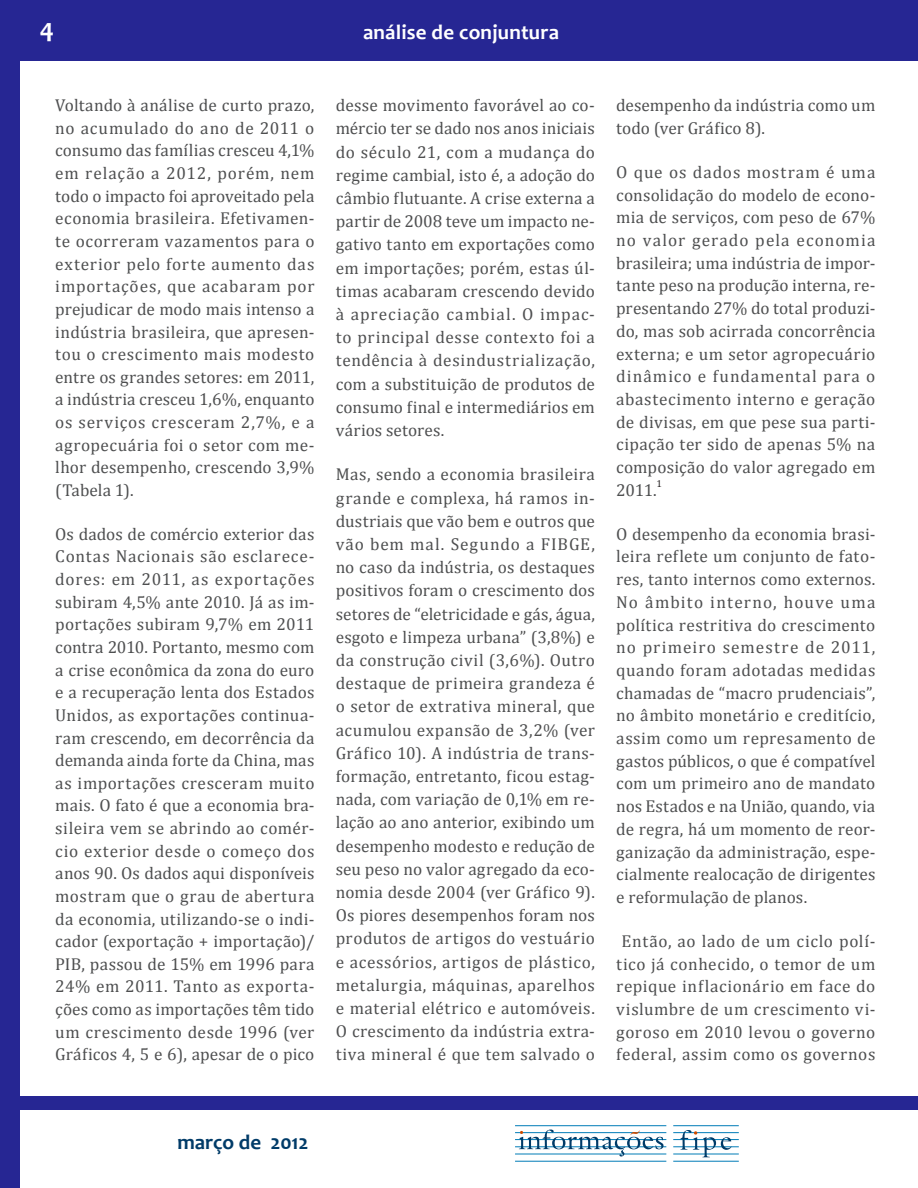
<style>
.page{position:relative;width:918px;height:1188px;background:#fff}
.page>*{position:absolute;margin:0;border:0;box-sizing:border-box;transform-origin:0 0}
.t1{font:700 27px "Candara";color:#fff}
.t2{font:700 21px "Candara";letter-spacing:.01em;color:#fff}
.t3{font:700 21px "Candara";color:#003b68}
.t4{font:17.25px/22.6px "Cambria";letter-spacing:.02em;color:#4e4f50;text-align:justify}
.t5{font:10.05px "Cambria";color:#231f20}
</style>
<div class="page">
<div style="left:0;top:0;width:20px;height:1188px;background:#262693"></div>
<div style="left:0;top:0;width:918px;height:61px;background:#262693"></div>
<div style="left:15px;top:1097px;width:903px;height:13px;background:#262693"></div>
<hr style="left:673px;top:1125px;width:66px;height:1px;background:#007cb7">
<hr style="left:673px;top:1132px;width:66px;height:1px;background:#007cb7">
<hr style="left:673px;top:1139px;width:66px;height:1px;background:#007cb7">
<hr style="left:673px;top:1147px;width:66px;height:1px;background:#007cb7">
<hr style="left:673px;top:1154px;width:66px;height:1px;background:#007cb7">
<hr style="left:673px;top:1161px;width:66px;height:1px;background:#007cb7">
<hr style="left:515px;top:1125px;width:151px;height:1px;background:#007cb7">
<hr style="left:515px;top:1132px;width:151px;height:1px;background:#007cb7">
<hr style="left:515px;top:1139px;width:151px;height:1px;background:#007cb7">
<hr style="left:515px;top:1147px;width:151px;height:1px;background:#007cb7">
<hr style="left:515px;top:1154px;width:151px;height:1px;background:#007cb7">
<hr style="left:515px;top:1161px;width:151px;height:1px;background:#007cb7">
<svg style="left:519px;top:1130px;width:145px;height:27px"></svg>
<svg style="left:680px;top:1130px;width:52px;height:27px"></svg>
<h1 class="t1" style="left:40px;top:12px;width:16px">4</h1>
<p class="t2" style="left:363px;top:19px;width:198px">análise de conjuntura</p>
<p class="t4" style="left:55px;top:94px;width:261px">Voltando à análise de curto prazo, no acumulado do ano de 2011 o consumo das famílias cresceu 4,1% em relação a 2012, porém, nem todo o impacto foi aproveitado pela economia brasileira. Efetivamen&shy;te ocorreram vazamentos para o exterior pelo forte aumento das importações, que acabaram por prejudicar de modo mais intenso a indústria brasileira, que apresen&shy;tou o crescimento mais modesto entre os grandes setores: em 2011, a indústria cresceu 1,6%, enquanto os serviços cresceram 2,7%, e a agropecuária foi o setor com me&shy;lhor desempenho, crescendo 3,9% (Tabela 1).</p>
<p class="t4" style="left:55px;top:523px;width:261px">Os dados de comércio exterior das Contas Nacionais são esclarece&shy;dores: em 2011, as exportações subiram 4,5% ante 2010. Já as im&shy;portações subiram 9,7% em 2011 contra 2010. Portanto, mesmo com a crise econômica da zona do euro e a recuperação lenta dos Estados Unidos, as exportações continua&shy;ram crescendo, em decorrência da demanda ainda forte da China, mas as importações cresceram muito mais. O fato é que a economia bra&shy;sileira vem se abrindo ao comér&shy;cio exterior desde o começo dos anos 90. Os dados aqui disponíveis mostram que o grau de abertura da economia, utilizando-se o indi&shy;cador (exportação + importação)/ PIB, passou de 15% em 1996 para 24% em 2011. Tanto as exporta&shy;ções como as importações têm tido um crescimento desde 1996 (ver Gráficos 4, 5 e 6), apesar de o pico</p>
<p class="t4" style="left:336px;top:94px;width:261px;line-height:23.2px">desse movimento favorável ao co&shy;mércio ter se dado nos anos iniciais do século 21, com a mudança do regime cambial, isto é, a adoção do câmbio flutuante. A crise externa a partir de 2008 teve um impacto ne&shy;gativo tanto em exportações como em importações; porém, estas úl&shy;timas acabaram crescendo devido à apreciação cambial. O impac&shy;to principal desse contexto foi a tendência à desindustrialização, com a substituição de produtos de consumo final e intermediários em vários setores.</p>
<p class="t4" style="left:336px;top:463px;width:261px;line-height:23.2px">Mas, sendo a economia brasileira grande e complexa, há ramos in&shy;dustriais que vão bem e outros que vão bem mal. Segundo a FIBGE, no caso da indústria, os destaques positivos foram o crescimento dos setores de “eletricidade e gás, água, esgoto e limpeza urbana” (3,8%) e da construção civil (3,6%). Outro destaque de primeira grandeza é o setor de extrativa mineral, que acumulou expansão de 3,2% (ver Gráfico 10). A indústria de trans&shy;formação, entretanto, ficou estag&shy;nada, com variação de 0,1% em re&shy;lação ao ano anterior, exibindo um desempenho modesto e redução de seu peso no valor agregado da eco&shy;nomia desde 2004 (ver Gráfico 9).<br>Os piores desempenhos foram nos produtos de artigos do vestuário e acessórios, artigos de plástico, metalurgia, máquinas, aparelhos e material elétrico e automóveis.<br>O crescimento da indústria extra&shy;tiva mineral é que tem salvado o</p>
<p class="t4" style="left:616px;top:94px;width:261px">desempenho da indústria como um todo (ver Gráfico 8).</p>
<p class="t4" style="left:616px;top:161px;width:261px">O que os dados mostram é uma consolidação do modelo de econo&shy;mia de serviços, com peso de 67% no valor gerado pela economia brasileira; uma indústria de impor&shy;tante peso na produção interna, re&shy;presentando 27% do total produzi&shy;do, mas sob acirrada concorrência externa; e um setor agropecuário dinâmico e fundamental para o abastecimento interno e geração de divisas, em que pese sua parti&shy;cipação ter sido de apenas 5% na composição do valor agregado em 2011.</p>
<p class="t5" style="left:656px;top:478px;width:7px">1</p>
<p class="t4" style="left:616px;top:522px;width:261px">O desempenho da economia brasi&shy;leira reflete um conjunto de fato&shy;res, tanto internos como externos.<br>No âmbito interno, houve uma política restritiva do crescimento no primeiro semestre de 2011, quando foram adotadas medidas chamadas de “macro prudenciais”, no âmbito monetário e creditício, assim como um represamento de gastos públicos, o que é compatível com um primeiro ano de mandato nos Estados e na União, quando, via de regra, há um momento de reor&shy;ganização da administração, espe&shy;cialmente realocação de dirigentes e reformulação de planos.</p>
<p class="t4" style="left:616px;top:930px;width:261px;text-align:center">Então, ao lado de um ciclo polí&shy;tico já conhecido, o temor de um repique inflacionário em face do vislumbre de um crescimento vi&shy;goroso em 2010 levou o governo federal, assim como os governos</p>
<p class="t3" style="left:177px;top:1129px;width:133px">março de 2012</p>
</div>
